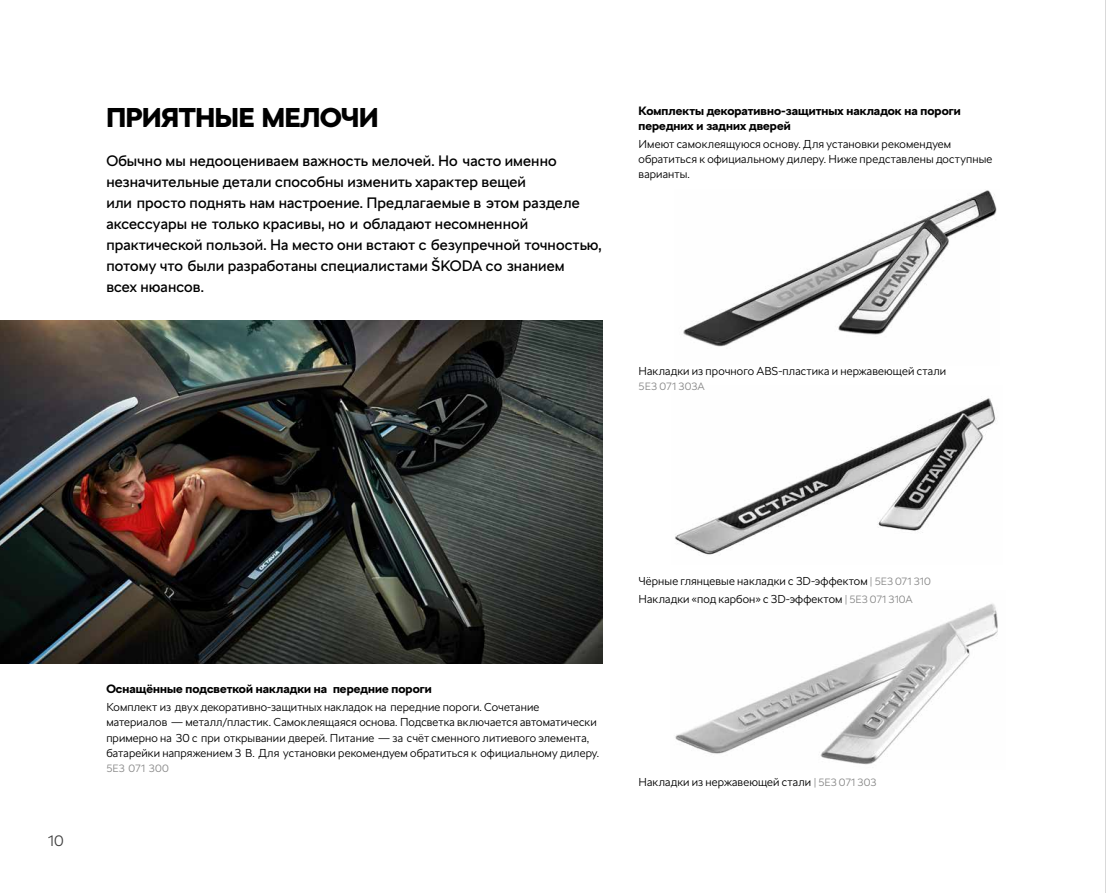
<style>
.page{position:relative;width:1106px;height:893px;background:#fff}
.page>*{position:absolute;margin:0;border:0;box-sizing:border-box;transform-origin:0 0}
.t1{font:900 27px "SKODA Next";letter-spacing:-.01em;color:#000}
.t2{font:15px/21px "SKODA Next";letter-spacing:.005em;color:#000}
.t3{font:300 15px "SKODA Next";color:#000}
.t4{font:700 12px/15px "SKODA Next";letter-spacing:.005em;color:#000}
.t5{font:300 11.4px/15px "SKODA Next";letter-spacing:.01em;color:#000}
.t6{font:300 10.5px "SKODA Next";letter-spacing:.01em;color:#878787}
.s1{font-size:10.5px;color:#878787}
</style>
<div class="page">
<img style="left:675px;top:398px;width:322px;height:157px">
<img style="left:675px;top:603px;width:323px;height:162px">
<img style="left:683px;top:190px;width:314px;height:157px">
<img style="left:0;top:321px;width:602px;height:343px">
<hr style="left:1105px;top:0;width:1px;height:893px;background:#000">
<h1 class="t1" style="left:106px;top:101px;width:274px">ПРИЯТНЫЕ МЕЛОЧИ</h1>
<p class="t2" style="left:106px;top:150px;width:496px">Обычно мы недооцениваем важность мелочей. Но часто именно незначительные детали способны изменить характер вещей<br>или просто поднять нам настроение. Предлагаемые в этом разделе аксессуары не только красивы, но и обладают несомненной практической пользой. На место они встают с безупречной точностью, потому что были разработаны специалистами ŠKODA со знанием<br>всех нюансов.</p>
<p class="t4" style="left:638px;top:103px;width:323px">Комплекты декоративно-защитных накладок на пороги передних и задних дверей</p>
<p class="t5" style="left:638px;top:137px;width:355px">Имеют самоклеящуюся основу. Для установки рекомендуем обратиться к официальному дилеру. Ниже представлены доступные варианты.</p>
<p class="t5" style="left:638px;top:363px;width:309px">Накладки из прочного ABS-пластика и нержавеющей стали</p>
<p class="t6" style="left:638px;top:380px;width:68px">5E3 071 303A</p>
<h2 class="t3" style="left:48px;top:832px;width:17px">10</h2>
<p class="t4" style="left:106px;top:682px;width:327px">Оснащённые подсветкой накладки на передние пороги</p>
<p class="t5" style="left:106px;top:700px;width:494px">Комплект из двух декоративно-защитных накладок на передние пороги. Сочетание материалов — металл/пластик. Самоклеящаяся основа. Подсветка включается автоматически примерно на 30 с при открывании дверей. Питание — за счёт сменного литиевого элемента, батарейки напряжением 3 В. Для установки рекомендуем обратиться к официальному дилеру.</p>
<p class="t6" style="left:106px;top:762px;width:64px">5E3 071 300</p>
<p class="t5" style="left:638px;top:572px;width:294px;line-height:18.1px">Чёрные глянцевые накладки с 3D-эффектом <span class="s1">| 5E3 071 310<br></span>Накладки «под карбон» с 3D-эффектом <span class="s1">| 5E3 071 310A</span></p>
<p class="t5" style="left:638px;top:775px;width:239px">Накладки из нержавеющей стали <span class="s1">| 5E3 071 303</span></p>
</div>
